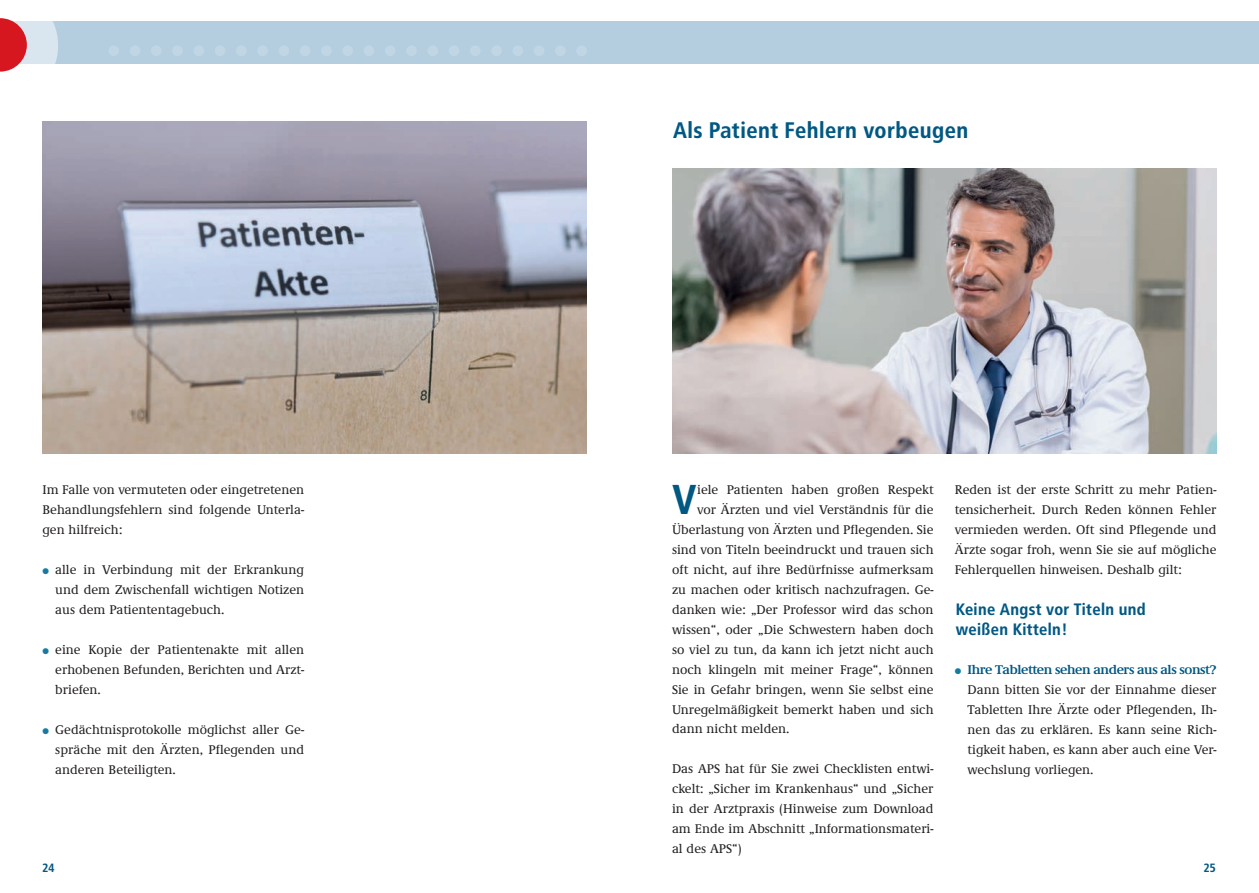
<style>
.page{position:relative;width:1259px;height:893px;background:#fff}
.page>*{position:absolute;margin:0;border:0;box-sizing:border-box;transform-origin:0 0}
._3_Aufzählung{font:700 41.7px "Transit";color:#005883}
._1_Headline{font:700 22.5px "Transit";color:#005883}
._1_Headline-2{font:700 16.5px "Transit";color:#005883}
._3_Aufzählung-2{font:500 13.05px/20px "Demos EF";color:#231f20;text-align:justify}
.Blaue_Aufzählung{font:500 13.05px/20px "Demos EF";color:#231f20;text-align:justify}
.t1{font:600 13.05px "Demos EF";letter-spacing:-.03em;color:#005883}
.t2{font:700 12px "Transit";color:#005883}
.s1{color:#167ba3}
</style>
<div class="page">
<div style="left:0;top:21px;width:629px;height:43px;background:#b4cee0"></div>
<div style="left:629px;top:21px;width:630px;height:43px;background:#b4cee0"></div>
<div style="left:108px;top:45px;width:11px;height:11px;background:#c1d6e5;border-radius:50%"></div>
<div style="left:130px;top:45px;width:10px;height:11px;background:#c1d6e5;border-radius:50%"></div>
<div style="left:151px;top:45px;width:11px;height:11px;background:#c1d6e5;border-radius:50%"></div>
<div style="left:172px;top:45px;width:11px;height:11px;background:#c1d6e5;border-radius:50%"></div>
<div style="left:193px;top:45px;width:11px;height:11px;background:#c1d6e5;border-radius:50%"></div>
<div style="left:215px;top:45px;width:10px;height:11px;background:#c1d6e5;border-radius:50%"></div>
<div style="left:236px;top:45px;width:11px;height:11px;background:#c1d6e5;border-radius:50%"></div>
<div style="left:257px;top:45px;width:11px;height:11px;background:#c1d6e5;border-radius:50%"></div>
<div style="left:279px;top:45px;width:10px;height:11px;background:#c1d6e5;border-radius:50%"></div>
<div style="left:300px;top:45px;width:10px;height:11px;background:#c1d6e5;border-radius:50%"></div>
<div style="left:321px;top:45px;width:11px;height:11px;background:#c1d6e5;border-radius:50%"></div>
<div style="left:342px;top:45px;width:11px;height:11px;background:#c1d6e5;border-radius:50%"></div>
<div style="left:364px;top:45px;width:10px;height:11px;background:#c1d6e5;border-radius:50%"></div>
<div style="left:385px;top:45px;width:10px;height:11px;background:#c1d6e5;border-radius:50%"></div>
<div style="left:406px;top:45px;width:11px;height:11px;background:#c1d6e5;border-radius:50%"></div>
<div style="left:427px;top:45px;width:11px;height:11px;background:#c1d6e5;border-radius:50%"></div>
<div style="left:449px;top:45px;width:10px;height:11px;background:#c1d6e5;border-radius:50%"></div>
<div style="left:470px;top:45px;width:10px;height:11px;background:#c1d6e5;border-radius:50%"></div>
<div style="left:491px;top:45px;width:11px;height:11px;background:#c1d6e5;border-radius:50%"></div>
<div style="left:512px;top:45px;width:11px;height:11px;background:#c1d6e5;border-radius:50%"></div>
<div style="left:534px;top:45px;width:10px;height:11px;background:#c1d6e5;border-radius:50%"></div>
<div style="left:555px;top:45px;width:11px;height:11px;background:#c1d6e5;border-radius:50%"></div>
<div style="left:576px;top:45px;width:11px;height:11px;background:#c1d6e5;border-radius:50%"></div>
<svg style="left:0;top:18px;width:58px;height:54px"></svg>
<img style="left:43px;top:122px;width:544px;height:332px">
<img style="left:672px;top:169px;width:544px;height:285px">
<p class="Blaue_Aufzählung" style="left:43px;top:480px;width:263px">Im Falle von vermuteten oder eingetretenen Behandlungsfehlern sind folgende Unterla&shy;gen hilfreich:</p>
<p class="_3_Aufzählung-2" style="left:55px;top:560px;width:250px;text-indent:-13px"><span class="s1">●</span> alle in Verbindung mit der Erkrankung und dem Zwischenfall wichtigen Notizen aus dem Patiententagebuch.</p>
<p class="_3_Aufzählung-2" style="left:55px;top:640px;width:250px;text-indent:-13px"><span class="s1">●</span> eine Kopie der Patientenakte mit allen erhobenen Befunden, Berichten und Arzt&shy;briefen.</p>
<p class="_3_Aufzählung-2" style="left:55px;top:720px;width:250px;text-indent:-13px"><span class="s1">●</span> Gedächtnisprotokolle möglichst aller Ge&shy;spräche mit den Ärzten, Pflegenden und anderen Beteiligten.</p>
<p class="_1_Headline" style="left:673px;top:117px;width:297px">Als Patient Fehlern vorbeugen</p>
<p class="_3_Aufzählung" style="left:672px;top:474px;width:27px">V</p>
<p class="_3_Aufzählung-2" style="left:697px;top:480px;width:238px">iele Patienten haben großen Respekt</p>
<p class="_3_Aufzählung-2" style="left:697px;top:500px;width:238px">vor Ärzten und viel Verständnis für die</p>
<p class="_3_Aufzählung-2" style="left:672px;top:520px;width:263px">Überlastung von Ärzten und Pflegenden. Sie</p>
<p class="_3_Aufzählung-2" style="left:672px;top:540px;width:263px">sind von Titeln beeindruckt und trauen sich</p>
<p class="_3_Aufzählung-2" style="left:672px;top:560px;width:263px">oft nicht, auf ihre Bedürfnisse aufmerksam</p>
<p class="_3_Aufzählung-2" style="left:672px;top:580px;width:263px">zu machen oder kritisch nachzufragen. Ge-</p>
<p class="_3_Aufzählung-2" style="left:672px;top:600px;width:263px">danken wie: „Der Professor wird das schon</p>
<p class="_3_Aufzählung-2" style="left:672px;top:620px;width:263px">wissen“, oder „Die Schwestern haben doch</p>
<p class="_3_Aufzählung-2" style="left:672px;top:640px;width:263px">so viel zu tun, da kann ich jetzt nicht auch</p>
<p class="_3_Aufzählung-2" style="left:672px;top:660px;width:263px">noch klingeln mit meiner Frage“, können</p>
<p class="_3_Aufzählung-2" style="left:672px;top:680px;width:263px">Sie in Gefahr bringen, wenn Sie selbst eine</p>
<p class="_3_Aufzählung-2" style="left:672px;top:700px;width:263px">Unregelmäßigkeit bemerkt haben und sich</p>
<p class="_3_Aufzählung-2" style="left:672px;top:720px;width:119px">dann nicht melden.</p>
<p class="_3_Aufzählung-2" style="left:672px;top:759px;width:263px">Das APS hat für Sie zwei Checklisten entwi&shy;ckelt: „Sicher im Krankenhaus“ und „Sicher in der Arztpraxis (Hinweise zum Download am Ende im Abschnitt „Informationsmateri&shy;al des APS“)</p>
<p class="_3_Aufzählung-2" style="left:955px;top:480px;width:263px">Reden ist der erste Schritt zu mehr Patien&shy;tensicherheit. Durch Reden können Fehler vermieden werden. Oft sind Pflegende und Ärzte sogar froh, wenn Sie sie auf mögliche Fehlerquellen hinweisen. Deshalb gilt:</p>
<p class="_1_Headline-2" style="left:956px;top:599px;width:192px">Keine Angst vor Titeln und</p>
<p class="_1_Headline-2" style="left:956px;top:619px;width:114px">weißen Kitteln!</p>
<p class="t1" style="left:955px;top:662px;width:263px"><span class="s1">●</span> Ihre Tabletten sehen anders aus als sonst?</p>
<p class="Blaue_Aufzählung" style="left:967px;top:680px;width:250px">Dann bitten Sie vor der Einnahme dieser Tabletten Ihre Ärzte oder Pflegenden, Ih&shy;nen das zu erklären. Es kann seine Rich&shy;tigkeit haben, es kann aber auch eine Ver&shy;wechslung vorliegen.</p>
<p class="t2" style="left:43px;top:861px;width:14px">24</p>
<p class="t2" style="left:1203px;top:861px;width:14px">25</p>
</div>
